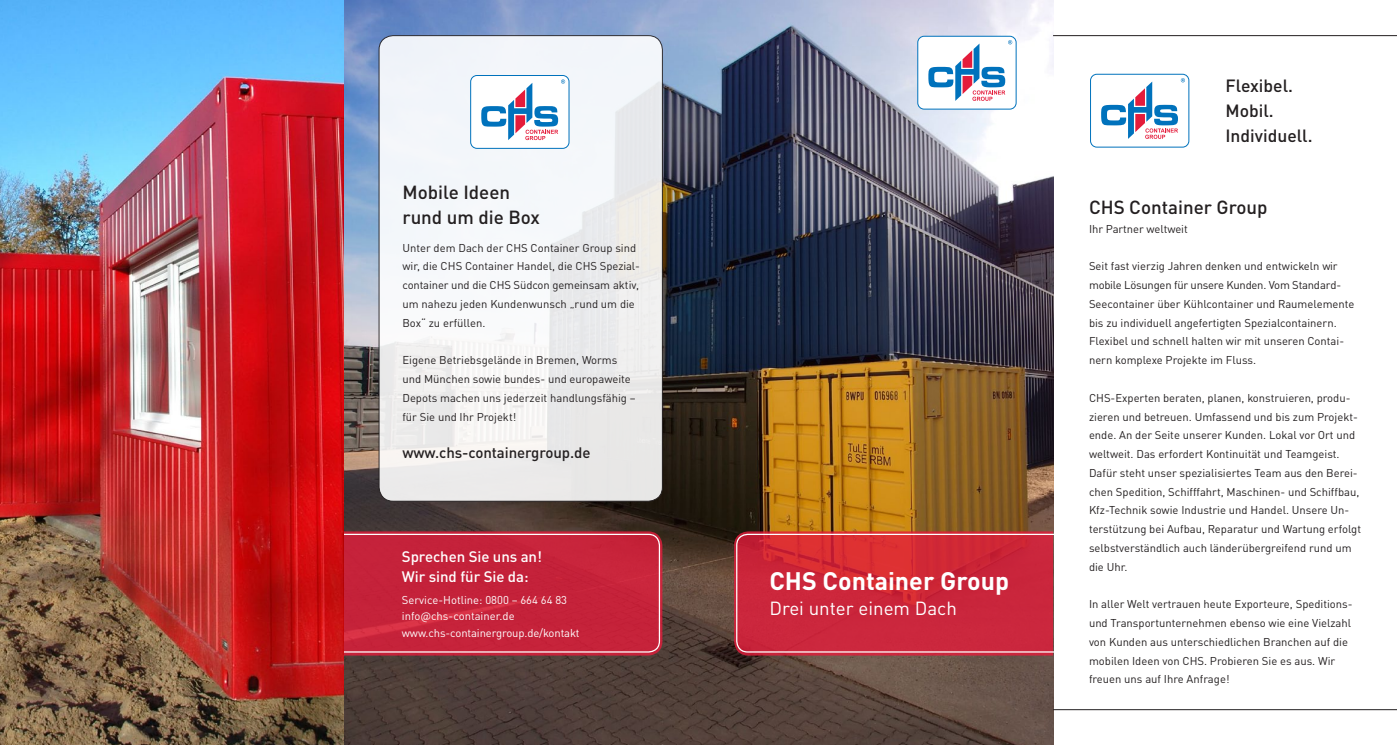
<style>
.page{position:relative;width:1397px;height:745px;background:#fff}
.page>*{position:absolute;margin:0;border:0;box-sizing:border-box;transform-origin:0 0}
.t1{font:700 25px "DINOT";color:#fff}
.Überschrift{font:500 18.75px "DINOT";color:#231f20}
.t2{font:18.75px "DINOT";color:#fff}
.t3{font:500 17.5px "DINOT";color:#231f20}
.Fließtext{font:500 15px/20px "DINOT";letter-spacing:-.005em;color:#fff}
.Fließtext-2{font:500 15px "DINOT";letter-spacing:-.005em;color:#231f20}
.Fließtext-3{font:11.25px/18.8px "DINOT";color:#231f20}
.Fließtext-4{font:11.25px/16.2px "DINOT";color:#fff}
</style>
<div class="page">
<img style="left:0;top:0;width:1052px;height:744px">
<svg style="left:734px;top:531px;width:320px;height:124px;background:#cd2c3d"></svg>
<svg style="left:313px;top:531px;width:349px;height:124px;background:#c7253a"></svg>
<hr style="left:1052px;top:709px;width:344px;height:1px;background:#231f20">
<hr style="left:1052px;top:35px;width:344px;height:1px;background:#231f20">
<div style="left:917px;top:36px;width:98px;height:73px;background:#fff;border-radius:6px"></div>
<div style="left:917px;top:36px;width:99px;height:73px;border:1px solid #0072bc;border-radius:6px"></div>
<svg style="left:928px;top:40px;width:84px;height:61px"></svg>
<div style="left:379px;top:36px;width:283px;height:465px;background:linear-gradient(to right,#f5f7f9,#ececed);border-radius:14px"></div>
<div style="left:379px;top:35px;width:283px;height:466px;border:1px solid #231f20;border-radius:14px"></div>
<div style="left:470px;top:75px;width:99px;height:73px;background:#fff;border-radius:6px"></div>
<div style="left:470px;top:75px;width:99px;height:74px;border:1px solid #0072bc;border-radius:6px"></div>
<svg style="left:481px;top:79px;width:84px;height:61px"></svg>
<div style="left:1089px;top:74px;width:100px;height:73px;border:1px solid #0072bc;border-radius:6px"></div>
<svg style="left:1101px;top:78px;width:83px;height:61px"></svg>
<p class="Überschrift" style="left:402px;top:180px;width:109px">Mobile Ideen</p>
<p class="Überschrift" style="left:402px;top:205px;width:139px">rund um die Box</p>
<p class="Fließtext-3" style="left:402px;top:238px;width:238px">Unter dem Dach der CHS Container Group sind wir, die CHS Container Handel, die CHS Spezial&shy;container und die CHS Südcon gemeinsam aktiv, um nahezu jeden Kundenwunsch „rund um die Box“ zu erfüllen.</p>
<p class="Fließtext-3" style="left:402px;top:350px;width:235px">Eigene Betriebsgelände in Bremen, Worms und München sowie bundes- und europaweite Depots machen uns jederzeit handlungsfähig – für Sie und Ihr Projekt!</p>
<p class="Fließtext-2" style="left:402px;top:443px;width:189px">www.chs-containergroup.de</p>
<p class="Fließtext" style="left:402px;top:545px;width:142px">Sprechen Sie uns an!<br>Wir sind für Sie da:</p>
<p class="Fließtext-4" style="left:402px;top:591px;width:179px">Service-Hotline: 0800 – 664 64 83 info@chs-container.de www.chs-containergroup.de/kontakt</p>
<p class="t1" style="left:769px;top:564px;width:241px">CHS Container Group</p>
<p class="t2" style="left:769px;top:596px;width:189px">Drei unter einem Dach</p>
<p class="t3" style="left:1225px;top:75px;width:69px">Flexibel.</p>
<p class="t3" style="left:1225px;top:100px;width:50px">Mobil.</p>
<p class="t3" style="left:1225px;top:125px;width:89px">Individuell.</p>
<p class="Überschrift" style="left:1088px;top:195px;width:180px">CHS Container Group</p>
<p class="Fließtext-3" style="left:1088px;top:219px;width:100px">Ihr Partner weltweit</p>
<p class="Fließtext-3" style="left:1088px;top:256px;width:267px">Seit fast vierzig Jahren denken und entwickeln wir mobile Lösungen für unsere Kunden. Vom Standard-Seecontainer über Kühlcontainer und Raumelemente bis zu individuell angefertigten Spezialcontainern.<br>Flexibel und schnell halten wir mit unseren Contai&shy;nern komplexe Projekte im Fluss.</p>
<p class="Fließtext-3" style="left:1088px;top:388px;width:273px">CHS-Experten beraten, planen, konstruieren, produ&shy;zieren und betreuen. Umfassend und bis zum Projekt&shy;ende. An der Seite unserer Kunden. Lokal vor Ort und weltweit. Das erfordert Kontinuität und Teamgeist.<br>Dafür steht unser spezialisiertes Team aus den Berei&shy;chen Spedition, Schifffahrt, Maschinen- und Schiffbau, Kfz-Technik sowie Industrie und Handel. Unsere Un&shy;terstützung bei Aufbau, Reparatur und Wartung erfolgt selbstverständlich auch länderübergreifend rund um die Uhr.</p>
<p class="Fließtext-3" style="left:1088px;top:594px;width:265px">In aller Welt vertrauen heute Exporteure, Speditions&shy;und Transportunternehmen ebenso wie eine Vielzahl von Kunden aus unterschiedlichen Branchen auf die mobilen Ideen von CHS. Probieren Sie es aus. Wir freuen uns auf Ihre Anfrage!</p>
</div>
